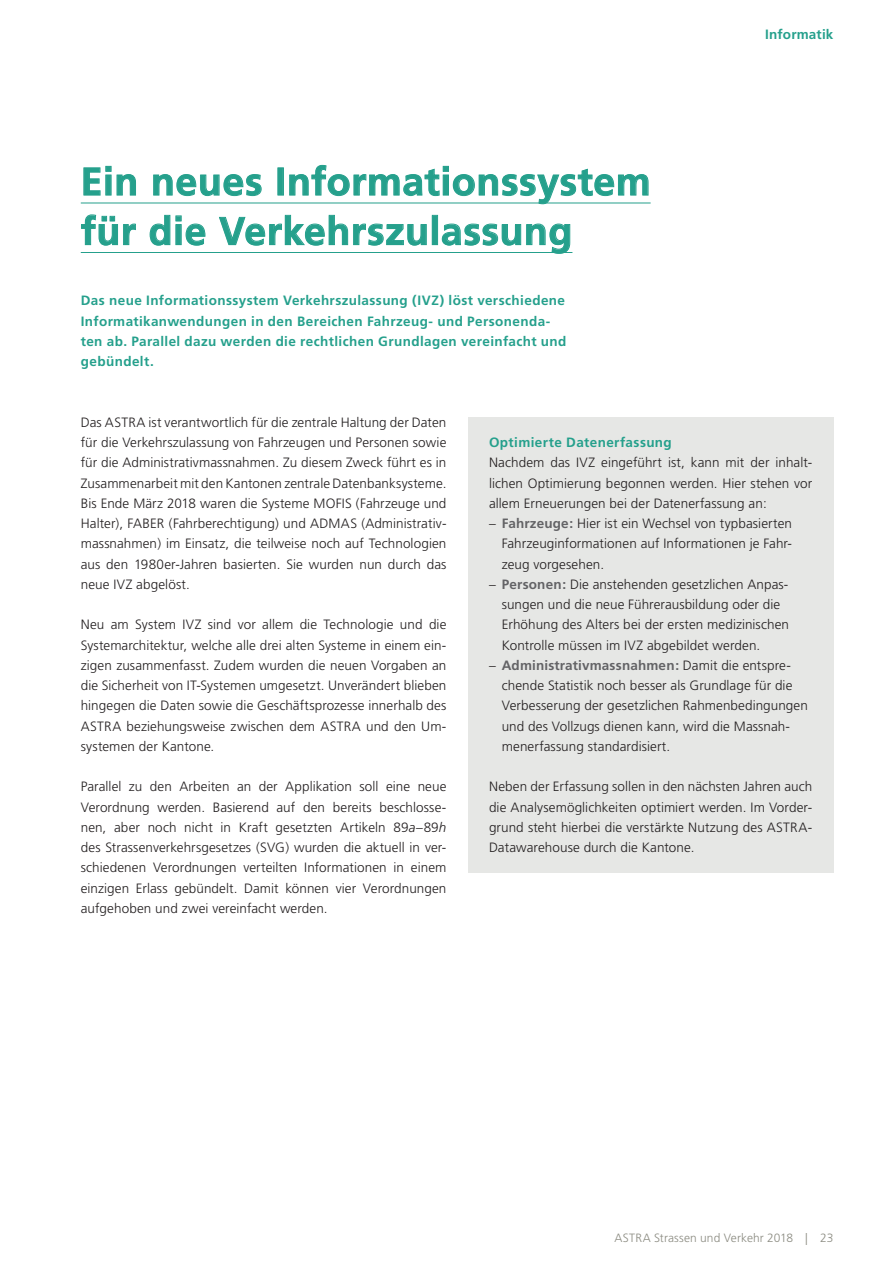
<style>
.page{position:relative;width:893px;height:1263px;background:#fff}
.page>*{position:absolute;margin:0;border:0;box-sizing:border-box;transform-origin:0 0}
.t1{font:700 39px/49.5px "Frutiger";letter-spacing:.015em;color:#25a08c}
.t2{font:300 13.5px/20.2px "Frutiger";letter-spacing:.005em;color:#231f20;text-align:justify}
.t3{font:700 13.5px/20.2px "Frutiger";letter-spacing:.03em;color:#25a08c}
.t4{font:700 13.5px "Frutiger";letter-spacing:.01em;color:#25a08c}
.t5{font:300 12px "Frutiger";letter-spacing:.01em;color:#8b8b81}
.s1{font-style:italic}
.s2{font-weight:700;color:#636366}
.s3{font-family:"Frutiger LT"}
</style>
<div class="page">
<hr style="left:81px;top:202px;width:570px;height:1px;background:#25a08c">
<hr style="left:81px;top:252px;width:491px;height:1px;background:#25a08c">
<svg style="left:83px;top:166px;width:53px;height:30px"></svg>
<svg style="left:153px;top:174px;width:109px;height:22px"></svg>
<div style="left:278px;top:168px;width:6px;height:27px;border:1px solid #25a08c"></div>
<svg style="left:289px;top:165px;width:359px;height:39px"></svg>
<svg style="left:81px;top:214px;width:55px;height:32px"></svg>
<svg style="left:150px;top:215px;width:20px;height:31px"></svg>
<svg style="left:176px;top:215px;width:29px;height:31px"></svg>
<svg style="left:219px;top:215px;width:208px;height:31px"></svg>
<div style="left:432px;top:215px;width:6px;height:30px;border:1px solid #25a08c"></div>
<svg style="left:442px;top:224px;width:128px;height:30px"></svg>
<div style="left:468px;top:417px;width:365px;height:455px;background:#e6e7e5"></div>
<h1 class="t1" style="left:81px;top:156px;width:571px">Ein neues Informationssystem für die Verkehrszulassung</h1>
<p class="t3" style="left:81px;top:290px;width:487px">Das neue Informationssystem Verkehrszulassung (IVZ) löst verschiedene Informatikanwendungen in den Bereichen Fahrzeug- und Personenda&shy;ten ab. Parallel dazu werden die rechtlichen Grundlagen vereinfacht und gebündelt.</p>
<p class="t4" style="left:765px;top:26px;width:70px">Informatik</p>
<p class="t2" style="left:81px;top:412px;width:367px">Das ASTRA ist verantwortlich für die zentrale Haltung der Daten für die Verkehrszulassung von Fahrzeugen und Personen sowie für die Administrativmassnahmen. Zu diesem Zweck führt es in Zusammenarbeit mit den Kantonen zentrale Datenbanksysteme.<br>Bis Ende März 2018 waren die Systeme MOFIS (Fahrzeuge und Halter), FABER (Fahrberechtigung) und ADMAS (Administrativ&shy;massnahmen) im Einsatz, die teilweise noch auf Technologien aus den 1980er-Jahren basierten. Sie wurden nun durch das neue IVZ abgelöst.</p>
<p class="t2" style="left:81px;top:615px;width:367px">Neu am System IVZ sind vor allem die Technologie und die Systemarchitektur, welche alle drei alten Systeme in einem ein&shy;zigen zusammenfasst. Zudem wurden die neuen Vorgaben an die Sicherheit von IT-Systemen umgesetzt. Unverändert blieben hingegen die Daten sowie die Geschäftsprozesse innerhalb des ASTRA beziehungsweise zwischen dem ASTRA und den Um&shy;systemen der Kantone.</p>
<p class="t2" style="left:81px;top:777px;width:367px">Parallel zu den Arbeiten an der Applikation soll eine neue Verordnung werden. Basierend auf den bereits beschlosse&shy;nen, aber noch nicht in Kraft gesetzten Artikeln 89<span class="s1">a</span>–89<span class="s1">h </span>des Strassenverkehrsgesetzes (SVG) wurden die aktuell in ver&shy;schiedenen Verordnungen verteilten Informationen in einem einzigen Erlass gebündelt. Damit können vier Verordnungen aufgehoben und zwei vereinfacht werden.</p>
<p class="t3" style="left:489px;top:432px;width:184px">Optimierte Datenerfassung</p>
<p class="t2" style="left:489px;top:453px;width:325px">Nachdem das IVZ eingeführt ist, kann mit der inhalt&shy;lichen Optimierung begonnen werden. Hier stehen vor allem Erneuerungen bei der Datenerfassung an:</p>
<p class="t2" style="left:502px;top:513px;width:292px;text-indent:-13px">– <span class="s2">Fahrzeuge:</span> Hier ist ein Wechsel von typbasierten Fahrzeuginformationen auf Informationen je Fahr&shy;zeug vorgesehen.</p>
<p class="t2" style="left:502px;top:574px;width:289px;text-align:left;text-indent:-13px">– <span class="s2">Personen:</span> Die anstehenden gesetzlichen Anpas&shy;sungen und die neue Führerausbildung oder die Erhöhung des Alters bei der ersten medizinischen Kontrolle müssen im IVZ abgebildet werden.</p>
<p class="t2" style="left:502px;top:655px;width:308px;text-align:left;text-indent:-13px">– <span class="s2">Administrativmassnahmen:</span> Damit die entspre&shy;chende Statistik noch besser als Grundlage für die Verbesserung der gesetzlichen Rahmenbedingungen und des Vollzugs dienen kann, wird die Massnah&shy;menerfassung standardisiert.</p>
<p class="t2" style="left:489px;top:777px;width:325px">Neben der Erfassung sollen in den nächsten Jahren auch die Analysemöglichkeiten optimiert werden. Im Vorder&shy;grund steht hierbei die verstärkte Nutzung des ASTRA-Datawarehouse durch die Kantone.</p>
<p class="t5" style="left:614px;top:1231px;width:221px">ASTRA Strassen und Verkehr 2018 <span class="s3">|</span> 23</p>
</div>
